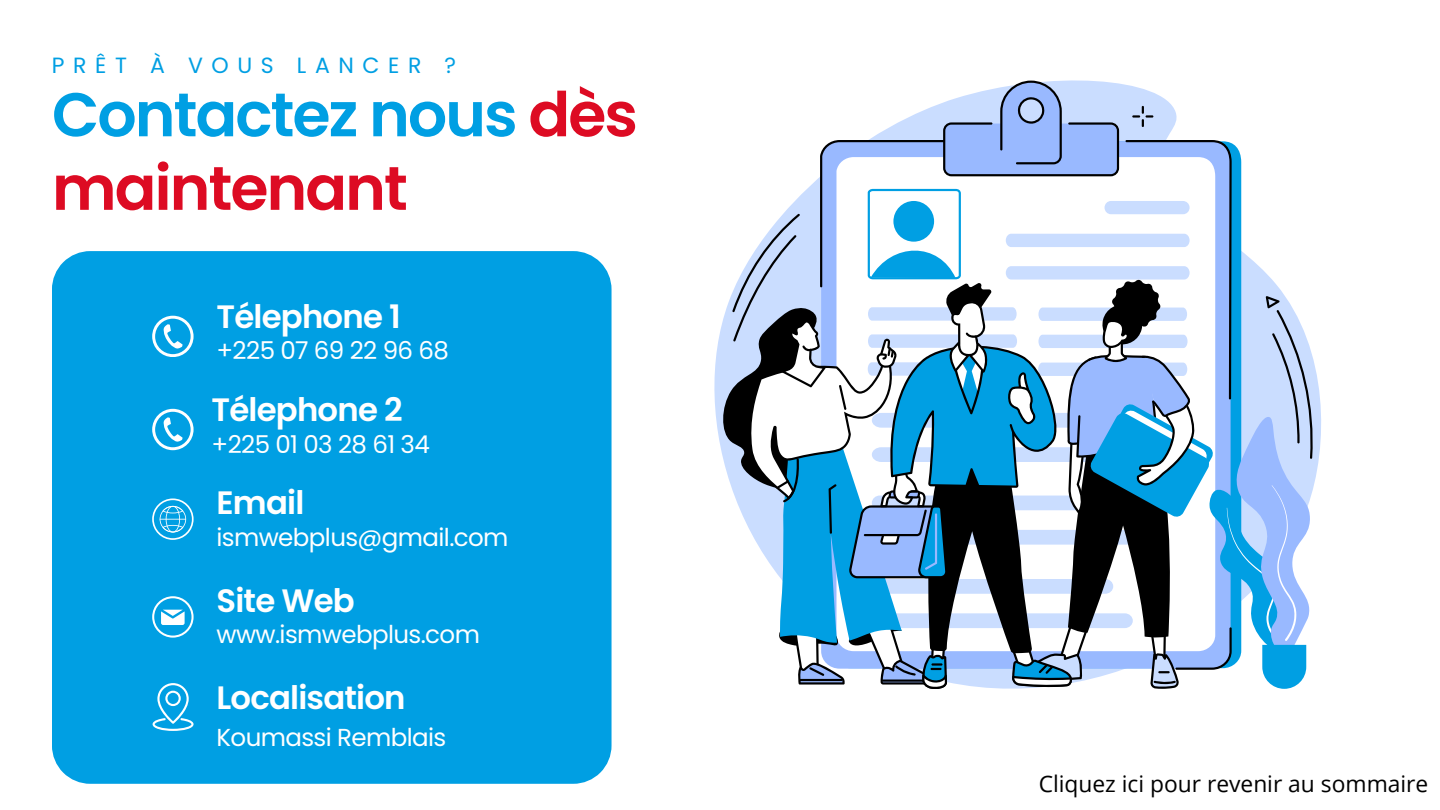
<style>
.page{position:relative;width:1440px;height:810px;background:#fff}
.page>*{position:absolute;margin:0;border:0;box-sizing:border-box;transform-origin:0 0}
.t1{font:600 61.7px/73.5px "Poppins";letter-spacing:-.03em;color:#009fe3}
.t2{font:600 32.4px "Poppins";letter-spacing:-.025em;color:#fff}
.t3{font:24.6px "Poppins";letter-spacing:-.025em;color:#fff}
.t4{font:22.8px "Open Sans";color:#000}
.t5{font:22px "Poppins";letter-spacing:.39em;color:#009fe3}
.s1{color:#dd0b23}
</style>
<div class="page">
<svg style="left:720px;top:81px;width:595px;height:608px"></svg>
<div style="left:52px;top:251px;width:560px;height:533px;background:#009fe3"></div>
<svg style="left:152px;top:596px;width:41px;height:41px"></svg>
<svg style="left:152px;top:498px;width:41px;height:42px;background:#38b3e8"></svg>
<svg style="left:152px;top:409px;width:41px;height:41px"></svg>
<svg style="left:152px;top:316px;width:41px;height:41px"></svg>
<svg style="left:153px;top:683px;width:41px;height:48px;background:#3ab5e9"></svg>
<p class="t5" style="left:52px;top:50px;width:406px">PRÊT À VOUS LANCER ?</p>
<h1 class="t1" style="left:52px;top:78px;width:588px">Contactez nous <span class="s1">dès maintenant</span></h1>
<h2 class="t2" style="left:217px;top:294px;width:186px">Télephone 1</h2>
<p class="t3" style="left:217px;top:334px;width:234px">+225 07 69 22 96 68</p>
<h2 class="t2" style="left:212px;top:387px;width:193px">Télephone 2</h2>
<p class="t3" style="left:212px;top:427px;width:220px">+225 01 03 28 61 34</p>
<h2 class="t2" style="left:217px;top:480px;width:89px">Email</h2>
<p class="t3" style="left:217px;top:520px;width:294px">ismwebplus@gmail.com</p>
<h2 class="t2" style="left:217px;top:578px;width:140px">Site Web</h2>
<p class="t3" style="left:217px;top:617px;width:265px">www.ismwebplus.com</p>
<h2 class="t2" style="left:217px;top:675px;width:191px">Localisation</h2>
<p class="t3" style="left:217px;top:720px;width:231px">Koumassi Remblais</p>
<p class="t4" style="left:1039px;top:768px;width:391px">Cliquez ici pour revenir au sommaire</p>
</div>
